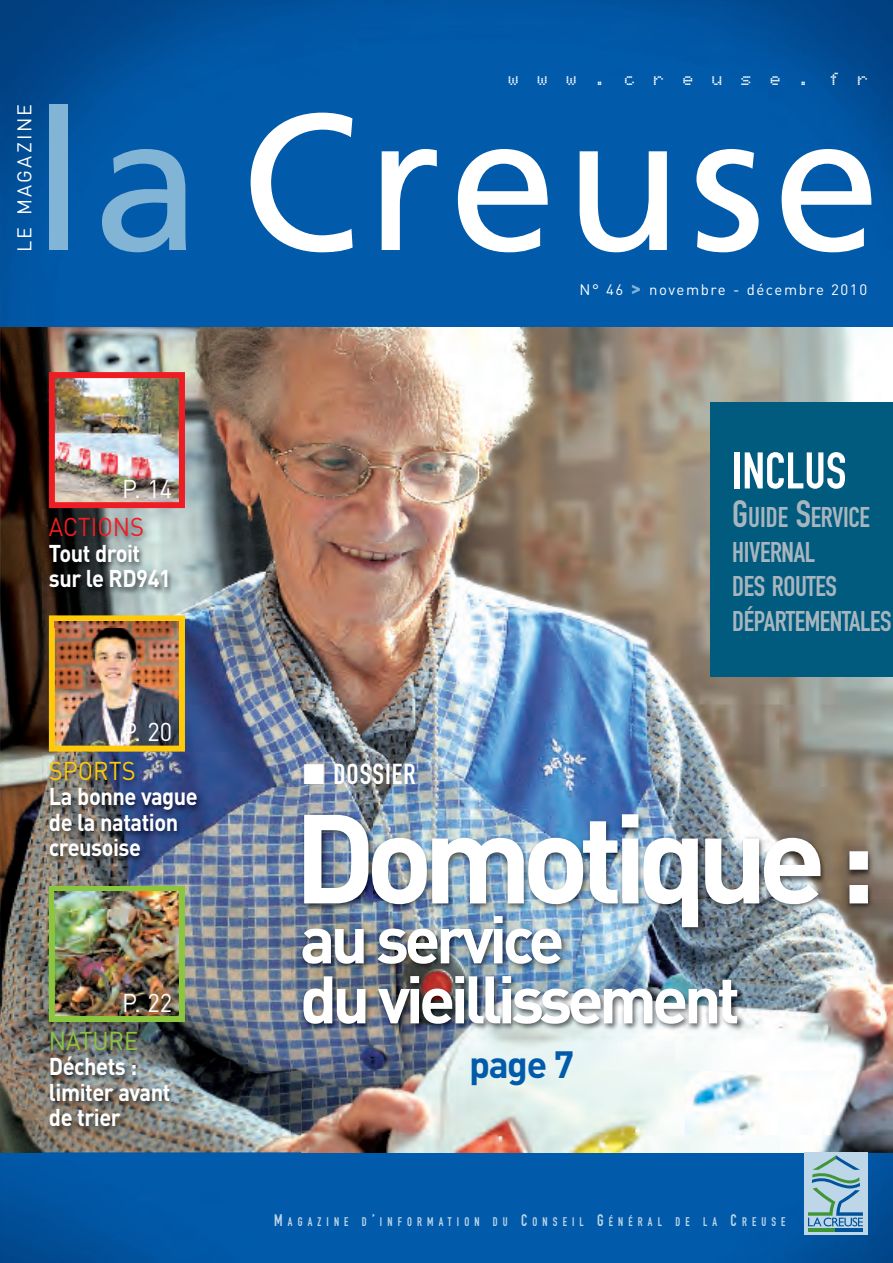
<style>
.page{position:relative;width:893px;height:1263px;background:#fff}
.page>*{position:absolute;margin:0;border:0;box-sizing:border-box;transform-origin:0 0}
.t1{font:193.5px "Frutiger LT";letter-spacing:.04em;color:#fff}
.t2{font:700 124.5px "DIN";letter-spacing:-.08em;color:#fff}
.t3{font:700 66px/60px "DIN";letter-spacing:-.07em;color:#fff}
.t4{font:50.7px "DIN Engschrift";color:#fff}
.t5{font:700 37.5px "DIN";color:#015aaa}
.t6{font:28.5px "DIN Engschrift";letter-spacing:.035em;color:#fff}
.t7{font:28.2px/34.5px "DIN Engschrift";letter-spacing:-.015em;color:#a7b6be}
.t8{font:25.5px "DIN";color:#fff;scale:.93 1}
.t9{font:25.5px "DIN";color:#ee1d23;scale:.93 1}
.t10{font:25.5px "DIN";color:#8bc63e;scale:.93 1}
.t11{font:25.5px "DIN";color:#feca0a;scale:.93 1}
.t12{font:700 24px/25.5px "DIN";letter-spacing:-.02em;color:#fff;scale:.91 1}
.t13{font:19.65px "DIN";letter-spacing:.115em;color:#fff}
.t14{font:19.5px "Bubbledot ICG Fine Pos";letter-spacing:.94em;color:#fff}
.t15{font:15px "DIN";letter-spacing:.105em;color:#fff}
.t16{font:12.3px "DIN Engschrift";letter-spacing:.445em;color:#bdd7e8;scale:.93 1}
.s1{color:#82b4d5}
.s2{font-weight:700;font-size:19.5px;color:#82b4d5}
.s3{font-size:37.5px}
.s4{font-size:16.5px}
</style>
<div class="page">
<img style="left:0;top:0;width:893px;height:1263px">
<img style="left:0;top:327px;width:893px;height:825px">
<img style="left:42px;top:1022px;width:258px;height:137px">
<img style="left:56px;top:627px;width:122px;height:118px">
<div style="left:49px;top:615px;width:136px;height:137px;border:6px solid #feca0a"></div>
<img style="left:56px;top:379px;width:122px;height:122px">
<div style="left:49px;top:372px;width:136px;height:136px;border:6px solid #ee1d23"></div>
<img style="left:56px;top:908px;width:122px;height:107px">
<div style="left:49px;top:886px;width:136px;height:136px;border:6px solid #8bc63e"></div>
<img style="left:42px;top:509px;width:224px;height:118px">
<img style="left:49px;top:615px;width:136px;height:12px">
<img style="left:55px;top:621px;width:124px;height:6px">
<img style="left:42px;top:752px;width:330px;height:156px">
<img style="left:49px;top:886px;width:136px;height:22px">
<img style="left:55px;top:892px;width:124px;height:16px">
<img style="left:248px;top:787px;width:645px;height:112px">
<img style="left:248px;top:899px;width:43px;height:172px">
<img style="left:291px;top:899px;width:602px;height:235px">
<img style="left:291px;top:1022px;width:9px;height:49px">
<img style="left:291px;top:899px;width:13px;height:9px">
<img style="left:304px;top:899px;width:564px;height:28px">
<div style="left:804px;top:1152px;width:63px;height:83px;background:#bdd7e8"></div>
<hr style="left:808px;top:1228px;width:28px;height:3px;background:#3f9537">
<hr style="left:836px;top:1228px;width:27px;height:3px;background:#01529a">
<svg style="left:808px;top:1155px;width:55px;height:71px"></svg>
<div style="left:711px;top:402px;width:182px;height:274px;background:#005b7f"></div>
<p class="t14" style="left:508px;top:67px;width:362px">www.creuse.fr</p>
<p class="t13" style="left:13px;top:252px;width:150px;rotate:-90deg">LE MAGAZINE</p>
<h1 class="t1" style="left:32px;top:105px;width:850px"><span class="s1">la</span> Creuse</h1>
<p class="t15" style="left:579px;top:281px;width:289px">N° 46 <span class="s2">&gt;</span> novembre - décembre 2010</p>
<p class="t8" style="left:122px;top:473px;width:55px">P. 14</p>
<p class="t9" style="left:49px;top:512px;width:104px">ACTIONS</p>
<p class="t12" style="left:49px;top:539px;width:136px">Tout droit sur le RD941</p>
<p class="t8" style="left:122px;top:717px;width:55px">P. 20</p>
<p class="t11" style="left:49px;top:755px;width:95px">SPORTS</p>
<p class="t12" style="left:49px;top:783px;width:165px">La bonne vague de la natation creusoise</p>
<p class="t8" style="left:122px;top:987px;width:55px">P. 22</p>
<p class="t10" style="left:49px;top:1026px;width:98px">NATURE</p>
<p class="t12" style="left:49px;top:1053px;width:135px">Déchets : limiter avant de trier</p>
<p class="t6" style="left:303px;top:763px;width:114px">■ DOSSIER</p>
<h3 class="t4" style="left:732px;top:452px;width:116px">INCLUS</h3>
<p class="t7" style="left:732px;top:503px;width:161px"><span class="s3">G</span>UIDE <span class="s3">S</span>ERVICE<br>HIVERNAL<br>DES ROUTES<br>DÉPARTEMENTALES</p>
<h2 class="t2" style="left:294px;top:785px;width:584px">Domotique :</h2>
<h3 class="t3" style="left:300px;top:908px;width:442px">au service<br>du vieillissement</h3>
<h3 class="t5" style="left:469px;top:1042px;width:107px">page 7</h3>
<p class="t16" style="left:274px;top:1217px;width:551px"><span class="s4">M</span>AGAZINE D<span class="s4">’</span>INFORMATION DU <span class="s4">C</span>ONSEIL <span class="s4">G</span>ÉNÉRAL DE LA <span class="s4">C</span>REUSE</p>
</div>
